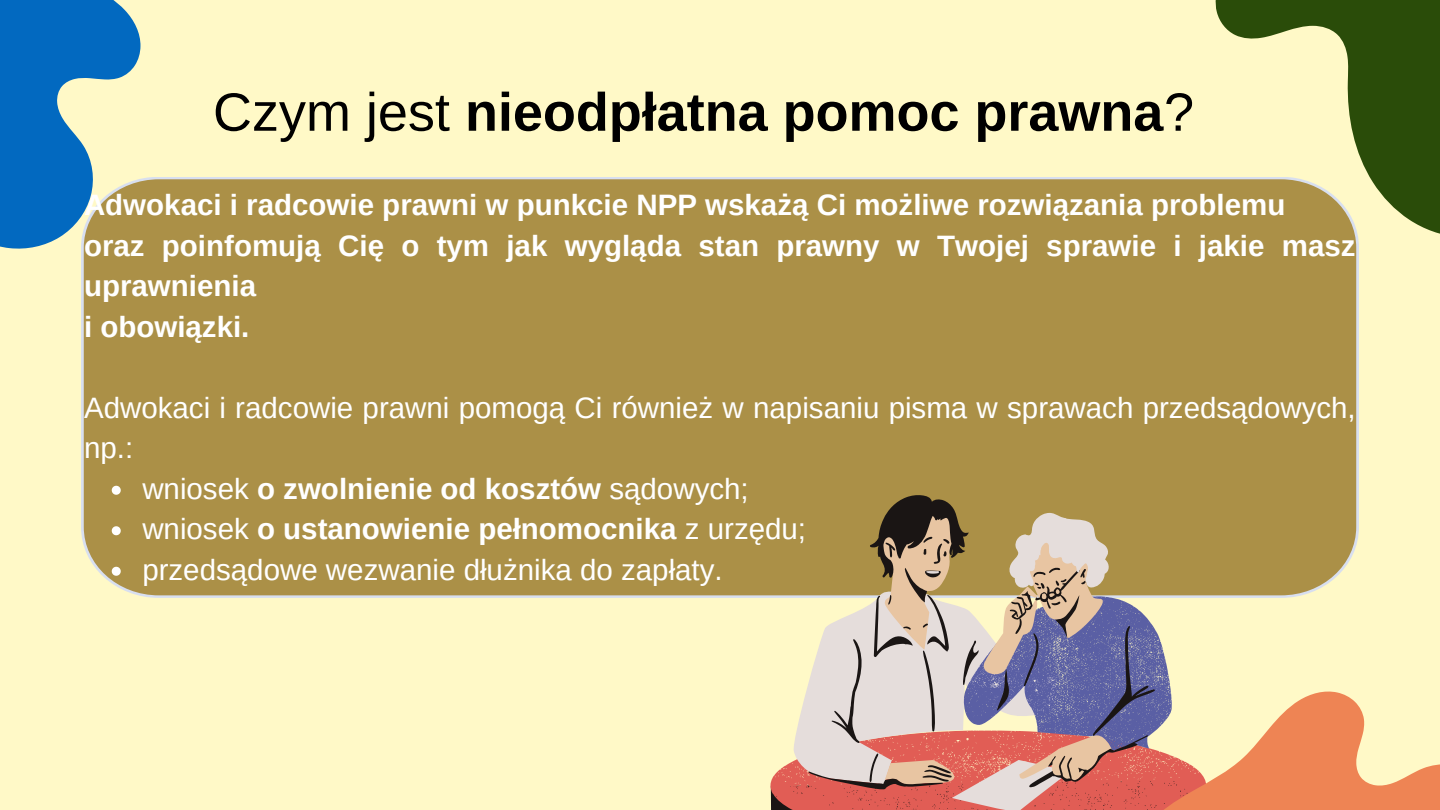
<style>
.page{position:relative;width:1440px;height:810px;background:#fff9c7}
.page>*{position:absolute;margin:0;border:0;box-sizing:border-box;transform-origin:0 0}
.t1{font:700 54px "Arimo";color:#000}
.t2{font:29.5px/40.5px "Arimo";color:#fff}
.t3{font:700 29.5px/40.5px "Arimo";color:#fff}
.s1{font-weight:400}
.s2{font-weight:700}
</style>
<div class="page">
<div style="left:81px;top:177px;width:1278px;height:421px;background:#ab9047"></div>
<svg style="left:112px;top:486px;width:9px;height:9px"></svg>
<svg style="left:112px;top:526px;width:9px;height:9px"></svg>
<svg style="left:112px;top:567px;width:9px;height:9px"></svg>
<svg style="left:808px;top:495px;width:347px;height:18px;background:#967e3f"></svg>
<svg style="left:771px;top:513px;width:435px;height:297px;background:#c0a38f"></svg>
<svg style="left:1108px;top:631px;width:332px;height:179px"></svg>
<svg style="left:0;top:0;width:191px;height:277px"></svg>
<svg style="left:1207px;top:0;width:233px;height:276px"></svg>
<h1 class="t1" style="left:213px;top:82px;width:983px"><span class="s1">Czym jest</span> nieodpłatna pomoc prawna<span class="s1">?</span></h1>
<p class="t3" style="left:84px;top:185px;width:1273px">Adwokaci i radcowie prawni w punkcie NPP wskażą Ci możliwe rozwiązania problemu<br>oraz poinfomują Cię o tym jak wygląda stan prawny w Twojej sprawie i jakie masz uprawnienia<br>i obowiązki.</p>
<p class="t2" style="left:84px;top:387px;width:1273px">Adwokaci i radcowie prawni pomogą Ci również w napisaniu pisma w sprawach przedsądowych, np.:</p>
<p class="t2" style="left:142px;top:468px;width:665px">wniosek <span class="s2">o zwolnienie od kosztów</span> sądowych; wniosek <span class="s2">o ustanowienie pełnomocnika</span> z urzędu; przedsądowe wezwanie dłużnika do zapłaty.</p>
</div>
